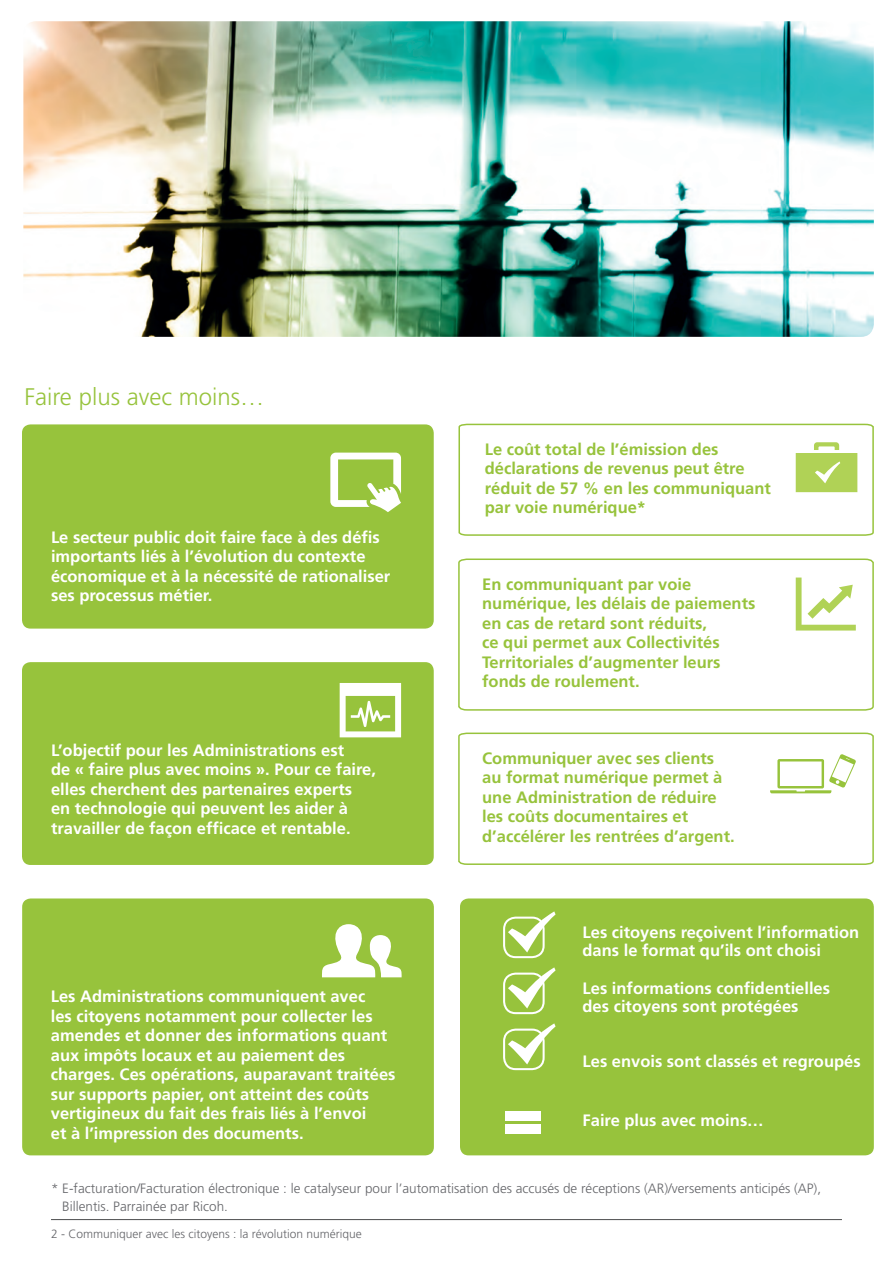
<style>
.page{position:relative;width:893px;height:1263px;background:#fff}
.page>*{position:absolute;margin:0;border:0;box-sizing:border-box;transform-origin:0 0}
.t1{font:300 24px "Frutiger LT";color:#97c33c}
.t2{font:700 16.5px/19.5px "Frutiger LT";color:#fff}
.t3{font:700 16.5px/19.5px "Frutiger LT";color:#97c33c}
.t4{font:300 13.5px/18px "Frutiger LT";color:#646569}
.t5{font:300 12px "Frutiger LT";color:#646569}
</style>
<div class="page">
<img style="left:23px;top:21px;width:851px;height:316px">
<hr style="left:51px;top:1219px;width:791px;height:1px;background:#4b4c4d">
<svg style="left:458px;top:423px;width:416px;height:113px"></svg>
<svg style="left:796px;top:442px;width:61px;height:50px"></svg>
<div style="left:22px;top:898px;width:412px;height:257px;background:#97c33c;border-radius:9px"></div>
<svg style="left:322px;top:924px;width:80px;height:53px"></svg>
<div style="left:22px;top:662px;width:412px;height:203px;background:#97c33c;border-radius:9px"></div>
<svg style="left:340px;top:683px;width:61px;height:54px"></svg>
<div style="left:22px;top:424px;width:412px;height:205px;background:#97c33c;border-radius:9px"></div>
<svg style="left:330px;top:453px;width:71px;height:59px"></svg>
<div style="left:460px;top:898px;width:414px;height:257px;background:#97c33c;border-radius:9px"></div>
<div style="left:503px;top:916px;width:42px;height:42px;border:2px solid #fff;border-radius:12px"></div>
<svg style="left:508px;top:911px;width:48px;height:41px"></svg>
<div style="left:503px;top:972px;width:42px;height:42px;border:2px solid #fff;border-radius:12px"></div>
<svg style="left:508px;top:967px;width:48px;height:41px"></svg>
<div style="left:503px;top:1028px;width:42px;height:42px;border:2px solid #fff;border-radius:12px"></div>
<svg style="left:508px;top:1023px;width:48px;height:41px"></svg>
<div style="left:505px;top:1124px;width:35px;height:10px;background:#fff"></div>
<div style="left:505px;top:1111px;width:35px;height:10px;background:#fff"></div>
<svg style="left:458px;top:558px;width:416px;height:153px"></svg>
<svg style="left:796px;top:577px;width:60px;height:53px"></svg>
<svg style="left:458px;top:732px;width:416px;height:133px"></svg>
<svg style="left:770px;top:754px;width:86px;height:39px"></svg>
<h1 class="t1" style="left:24px;top:383px;width:241px">Faire plus avec moins…</h1>
<p class="t2" style="left:51px;top:527px;width:341px">Le secteur public doit faire face à des défis importants liés à l’évolution du contexte économique et à la nécessité de rationaliser ses processus métier.</p>
<p class="t2" style="left:51px;top:740px;width:326px">L’objectif pour les Administrations est<br>de « faire plus avec moins ». Pour ce faire, elles cherchent des partenaires experts<br>en technologie qui peuvent les aider à travailler de façon efficace et rentable.</p>
<p class="t2" style="left:51px;top:987px;width:346px">Les Administrations communiquent avec<br>les citoyens notamment pour collecter les amendes et donner des informations quant aux impôts locaux et au paiement des charges. Ces opérations, auparavant traitées sur supports papier, ont atteint des coûts vertigineux du fait des frais liés à l’envoi<br>et à l’impression des documents.</p>
<p class="t3" style="left:485px;top:439px;width:288px">Le coût total de l’émission des déclarations de revenus peut être réduit de 57 % en les communiquant par voie numérique*</p>
<p class="t3" style="left:482px;top:574px;width:275px">En communiquant par voie numérique, les délais de paiements en cas de retard sont réduits,<br>ce qui permet aux Collectivités<br>Territoriales d’augmenter leurs fonds de roulement.</p>
<p class="t3" style="left:482px;top:748px;width:254px">Communiquer avec ses clients au format numérique permet à une Administration de réduire les coûts documentaires et d’accélérer les rentrées d’argent.</p>
<p class="t2" style="left:583px;top:924px;width:278px;line-height:18px">Les citoyens reçoivent l’information dans le format qu’ils ont choisi</p>
<p class="t2" style="left:583px;top:979px;width:249px;line-height:18px">Les informations confidentielles des citoyens sont protégées</p>
<p class="t2" style="left:583px;top:1052px;width:280px">Les envois sont classés et regroupés</p>
<p class="t2" style="left:583px;top:1110px;width:183px">Faire plus avec moins…</p>
<p class="t4" style="left:62px;top:1179px;width:760px;text-indent:-11px">* E-facturation/Facturation électronique : le catalyseur pour l’automatisation des accusés de réceptions (AR)/versements anticipés (AP),<br>Billentis. Parrainée par Ricoh.</p>
<p class="t5" style="left:51px;top:1227px;width:312px">2 - Communiquer avec les citoyens : la révolution numérique</p>
</div>
